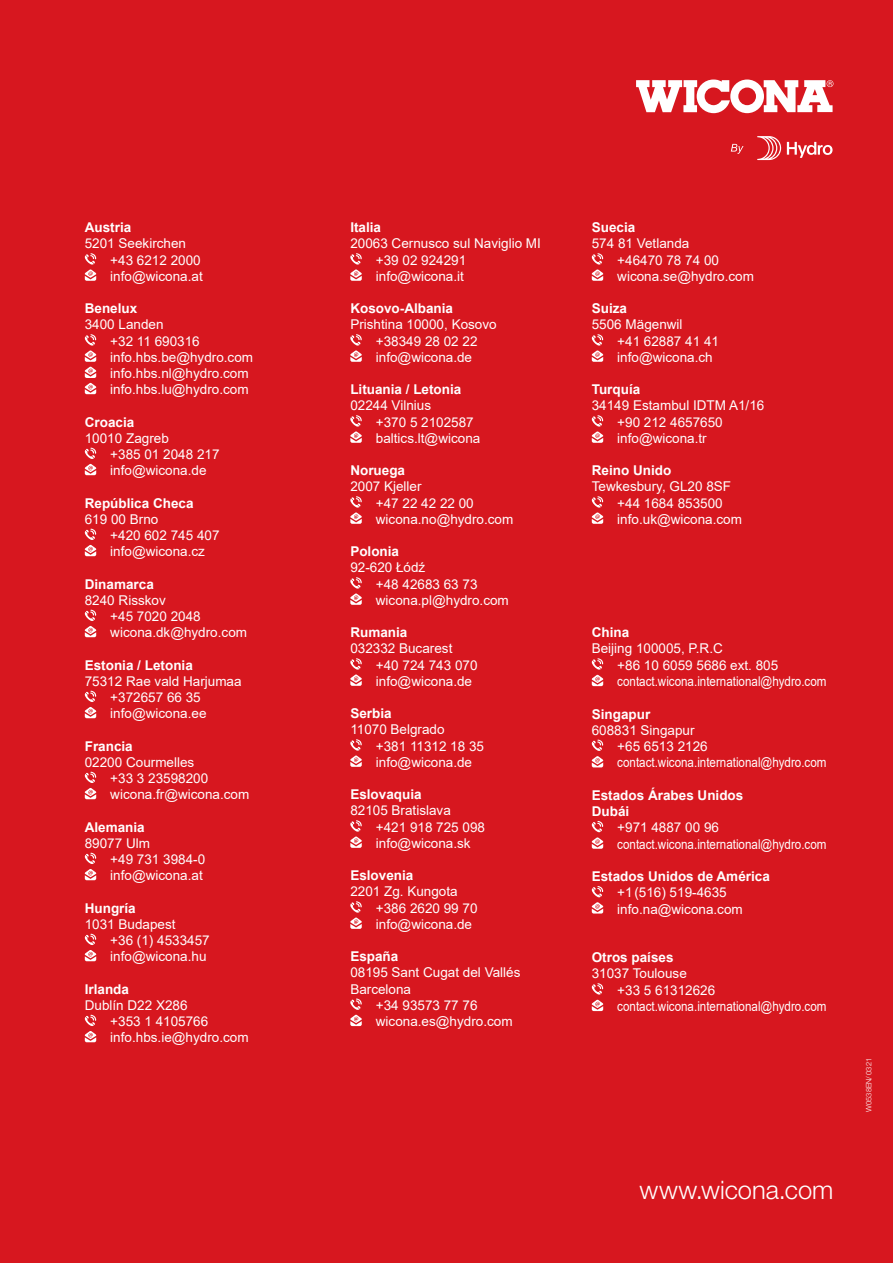
<style>
.page{position:relative;width:893px;height:1263px;background:#d7171f}
.page>*{position:absolute;margin:0;border:0;box-sizing:border-box;transform-origin:0 0}
.t1{font:300 25.5px "Helvetica Neue LT Pro";color:#fff}
.t2{font:13.5px "Arial";color:#fff}
.t3{font:700 13.5px "Arial";color:#fff}
.t4{font:13.5px "Arial";color:#fff;scale:.86 1}
.t5{font:300 7.5px "Helvetica Neue LT Pro";color:#fff}
</style>
<div class="page">
<svg style="left:636px;top:80px;width:197px;height:33px"></svg>
<svg style="left:731px;top:144px;width:12px;height:10px"></svg>
<svg style="left:787px;top:142px;width:45px;height:16px"></svg>
<svg style="left:757px;top:136px;width:24px;height:24px"></svg>
<svg style="left:84px;top:253px;width:12px;height:28px"></svg>
<svg style="left:84px;top:334px;width:12px;height:60px"></svg>
<svg style="left:84px;top:448px;width:12px;height:27px"></svg>
<svg style="left:84px;top:529px;width:12px;height:27px"></svg>
<svg style="left:84px;top:610px;width:12px;height:27px"></svg>
<svg style="left:84px;top:691px;width:12px;height:27px"></svg>
<svg style="left:84px;top:772px;width:12px;height:27px"></svg>
<svg style="left:84px;top:853px;width:12px;height:27px"></svg>
<svg style="left:84px;top:934px;width:12px;height:27px"></svg>
<svg style="left:84px;top:1015px;width:12px;height:27px"></svg>
<svg style="left:350px;top:253px;width:12px;height:28px"></svg>
<svg style="left:350px;top:334px;width:12px;height:28px"></svg>
<svg style="left:350px;top:415px;width:12px;height:28px"></svg>
<svg style="left:350px;top:496px;width:12px;height:28px"></svg>
<svg style="left:350px;top:577px;width:12px;height:28px"></svg>
<svg style="left:350px;top:658px;width:12px;height:28px"></svg>
<svg style="left:350px;top:739px;width:12px;height:28px"></svg>
<svg style="left:350px;top:820px;width:12px;height:28px"></svg>
<svg style="left:350px;top:901px;width:12px;height:28px"></svg>
<svg style="left:350px;top:998px;width:12px;height:28px"></svg>
<svg style="left:591px;top:253px;width:12px;height:28px"></svg>
<svg style="left:591px;top:334px;width:12px;height:28px"></svg>
<svg style="left:591px;top:415px;width:12px;height:28px"></svg>
<svg style="left:591px;top:496px;width:12px;height:28px"></svg>
<svg style="left:591px;top:658px;width:12px;height:28px"></svg>
<svg style="left:591px;top:739px;width:12px;height:28px"></svg>
<svg style="left:591px;top:821px;width:12px;height:28px"></svg>
<svg style="left:591px;top:886px;width:12px;height:27px"></svg>
<svg style="left:591px;top:983px;width:12px;height:28px"></svg>
<p class="t3" style="left:85px;top:218px;width:48px">Austria</p>
<p class="t2" style="left:85px;top:234px;width:103px">5201 Seekirchen</p>
<p class="t2" style="left:110px;top:251px;width:92px">+43 6212 2000</p>
<p class="t2" style="left:110px;top:267px;width:94px">info@wicona.at</p>
<p class="t3" style="left:85px;top:299px;width:54px">Benelux</p>
<p class="t2" style="left:85px;top:315px;width:80px">3400 Landen</p>
<p class="t2" style="left:110px;top:332px;width:91px">+32 11 690316</p>
<p class="t2" style="left:110px;top:348px;width:144px">info.hbs.be@hydro.com</p>
<p class="t2" style="left:110px;top:364px;width:140px">info.hbs.nl@hydro.com</p>
<p class="t2" style="left:110px;top:380px;width:140px">info.hbs.lu@hydro.com</p>
<p class="t3" style="left:85px;top:412px;width:51px">Croacia</p>
<p class="t2" style="left:85px;top:429px;width:86px">10010 Zagreb</p>
<p class="t2" style="left:110px;top:445px;width:111px">+385 01 2048 217</p>
<p class="t2" style="left:110px;top:461px;width:98px">info@wicona.de</p>
<p class="t3" style="left:85px;top:493px;width:110px">República Checa</p>
<p class="t2" style="left:85px;top:510px;width:75px">619 00 Brno</p>
<p class="t2" style="left:110px;top:526px;width:111px">+420 602 745 407</p>
<p class="t2" style="left:110px;top:542px;width:96px">info@wicona.cz</p>
<p class="t3" style="left:85px;top:574px;width:71px">Dinamarca</p>
<p class="t2" style="left:85px;top:591px;width:83px">8240 Risskov</p>
<p class="t2" style="left:110px;top:607px;width:92px">+45 7020 2048</p>
<p class="t2" style="left:110px;top:623px;width:138px">wicona.dk@hydro.com</p>
<p class="t3" style="left:85px;top:655px;width:110px">Estonia / Letonia</p>
<p class="t2" style="left:85px;top:672px;width:158px">75312 Rae vald Harjumaa</p>
<p class="t2" style="left:110px;top:688px;width:92px">+372657 66 35</p>
<p class="t2" style="left:110px;top:704px;width:98px">info@wicona.ee</p>
<p class="t3" style="left:85px;top:736px;width:50px">Francia</p>
<p class="t2" style="left:85px;top:753px;width:111px">02200 Courmelles</p>
<p class="t2" style="left:110px;top:769px;width:99px">+33 3 23598200</p>
<p class="t2" style="left:110px;top:785px;width:140px">wicona.fr@wicona.com</p>
<p class="t3" style="left:85px;top:817px;width:62px">Alemania</p>
<p class="t2" style="left:85px;top:834px;width:67px">89077 Ulm</p>
<p class="t2" style="left:110px;top:850px;width:96px">+49 731 3984-0</p>
<p class="t2" style="left:110px;top:866px;width:94px">info@wicona.at</p>
<p class="t3" style="left:85px;top:898px;width:53px">Hungría</p>
<p class="t2" style="left:85px;top:915px;width:92px">1031 Budapest</p>
<p class="t2" style="left:110px;top:931px;width:101px">+36 (1) 4533457</p>
<p class="t2" style="left:110px;top:947px;width:98px">info@wicona.hu</p>
<p class="t3" style="left:85px;top:979px;width:46px">Irlanda</p>
<p class="t2" style="left:85px;top:996px;width:104px">Dublín D22 X286</p>
<p class="t2" style="left:110px;top:1012px;width:99px">+353 1 4105766</p>
<p class="t2" style="left:110px;top:1028px;width:140px">info.hbs.ie@hydro.com</p>
<p class="t3" style="left:350px;top:218px;width:32px">Italia</p>
<p class="t2" style="left:350px;top:234px;width:192px">20063 Cernusco sul Naviglio MI</p>
<p class="t2" style="left:376px;top:251px;width:92px">+39 02 924291</p>
<p class="t2" style="left:376px;top:267px;width:89px">info@wicona.it</p>
<p class="t3" style="left:350px;top:299px;width:104px">Kosovo-Albania</p>
<p class="t2" style="left:350px;top:315px;width:148px">Prishtina 10000, Kosovo</p>
<p class="t2" style="left:376px;top:332px;width:103px">+38349 28 02 22</p>
<p class="t2" style="left:376px;top:348px;width:98px">info@wicona.de</p>
<p class="t3" style="left:350px;top:380px;width:113px">Lituania / Letonia</p>
<p class="t2" style="left:350px;top:396px;width:82px">02244 Vilnius</p>
<p class="t2" style="left:376px;top:413px;width:99px">+370 5 2102587</p>
<p class="t2" style="left:376px;top:429px;width:106px">baltics.lt@wicona</p>
<p class="t3" style="left:350px;top:461px;width:56px">Noruega</p>
<p class="t2" style="left:350px;top:477px;width:73px">2007 Kjeller</p>
<p class="t2" style="left:376px;top:494px;width:99px">+47 22 42 22 00</p>
<p class="t2" style="left:376px;top:510px;width:139px">wicona.no@hydro.com</p>
<p class="t3" style="left:350px;top:542px;width:50px">Polonia</p>
<p class="t2" style="left:350px;top:558px;width:77px">92-620 Łódź</p>
<p class="t2" style="left:376px;top:575px;width:103px">+48 42683 63 73</p>
<p class="t2" style="left:376px;top:591px;width:134px">wicona.pl@hydro.com</p>
<p class="t3" style="left:350px;top:623px;width:59px">Rumania</p>
<p class="t2" style="left:350px;top:639px;width:104px">032332 Bucarest</p>
<p class="t2" style="left:376px;top:656px;width:103px">+40 724 743 070</p>
<p class="t2" style="left:376px;top:672px;width:98px">info@wicona.de</p>
<p class="t3" style="left:350px;top:704px;width:43px">Serbia</p>
<p class="t2" style="left:350px;top:720px;width:96px">11070 Belgrado</p>
<p class="t2" style="left:376px;top:737px;width:110px">+381 11312 18 35</p>
<p class="t2" style="left:376px;top:753px;width:98px">info@wicona.de</p>
<p class="t3" style="left:350px;top:785px;width:73px">Eslovaquia</p>
<p class="t2" style="left:350px;top:801px;width:102px">82105 Bratislava</p>
<p class="t2" style="left:376px;top:818px;width:111px">+421 918 725 098</p>
<p class="t2" style="left:376px;top:834px;width:96px">info@wicona.sk</p>
<p class="t3" style="left:350px;top:866px;width:65px">Eslovenia</p>
<p class="t2" style="left:350px;top:882px;width:109px">2201 Zg. Kungota</p>
<p class="t2" style="left:376px;top:899px;width:103px">+386 2620 99 70</p>
<p class="t2" style="left:376px;top:915px;width:98px">info@wicona.de</p>
<p class="t3" style="left:350px;top:947px;width:50px">España</p>
<p class="t2" style="left:350px;top:963px;width:172px">08195 Sant Cugat del Vallés</p>
<p class="t2" style="left:350px;top:980px;width:62px">Barcelona</p>
<p class="t2" style="left:376px;top:996px;width:103px">+34 93573 77 76</p>
<p class="t2" style="left:376px;top:1012px;width:138px">wicona.es@hydro.com</p>
<p class="t3" style="left:592px;top:218px;width:45px">Suecia</p>
<p class="t2" style="left:592px;top:234px;width:99px">574 81 Vetlanda</p>
<p class="t2" style="left:617px;top:251px;width:103px">+46470 78 74 00</p>
<p class="t2" style="left:617px;top:267px;width:138px">wicona.se@hydro.com</p>
<p class="t3" style="left:592px;top:299px;width:37px">Suiza</p>
<p class="t2" style="left:592px;top:315px;width:92px">5506 Mägenwil</p>
<p class="t2" style="left:617px;top:332px;width:103px">+41 62887 41 41</p>
<p class="t2" style="left:617px;top:348px;width:97px">info@wicona.ch</p>
<p class="t3" style="left:592px;top:380px;width:50px">Turquía</p>
<p class="t2" style="left:592px;top:396px;width:174px">34149 Estambul IDTM A1/16</p>
<p class="t2" style="left:617px;top:413px;width:107px">+90 212 4657650</p>
<p class="t2" style="left:617px;top:429px;width:91px">info@wicona.tr</p>
<p class="t3" style="left:592px;top:461px;width:81px">Reino Unido</p>
<p class="t2" style="left:592px;top:477px;width:141px">Tewkesbury, GL20 8SF</p>
<p class="t2" style="left:617px;top:494px;width:107px">+44 1684 853500</p>
<p class="t2" style="left:617px;top:510px;width:126px">info.uk@wicona.com</p>
<p class="t3" style="left:592px;top:623px;width:39px">China</p>
<p class="t2" style="left:592px;top:639px;width:133px">Beijing 100005, P.R.C</p>
<p class="t2" style="left:617px;top:656px;width:163px">+86 10 6059 5686 ext. 805</p>
<p class="t4" style="left:617px;top:672px;width:245px">contact.wicona.international@hydro.com</p>
<p class="t3" style="left:592px;top:704px;width:60px">Singapur</p>
<p class="t2" style="left:592px;top:721px;width:104px">608831 Singapur</p>
<p class="t2" style="left:617px;top:737px;width:92px">+65 6513 2126</p>
<p class="t4" style="left:617px;top:753px;width:245px">contact.wicona.international@hydro.com</p>
<p class="t3" style="left:592px;top:785px;width:153px">Estados Árabes Unidos</p>
<p class="t3" style="left:592px;top:802px;width:39px">Dubái</p>
<p class="t2" style="left:617px;top:818px;width:103px">+971 4887 00 96</p>
<p class="t4" style="left:617px;top:835px;width:245px">contact.wicona.international@hydro.com</p>
<p class="t3" style="left:592px;top:867px;width:180px">Estados Unidos de América</p>
<p class="t2" style="left:617px;top:883px;width:111px">+1(516) 519-4635</p>
<p class="t2" style="left:617px;top:899px;width:127px">info.na@wicona.com</p>
<p class="t3" style="left:592px;top:948px;width:83px">Otros países</p>
<p class="t2" style="left:592px;top:964px;width:97px">31037 Toulouse</p>
<p class="t2" style="left:617px;top:980px;width:99px">+33 5 61312626</p>
<p class="t4" style="left:617px;top:997px;width:245px">contact.wicona.international@hydro.com</p>
<p class="t1" style="left:639px;top:1174px;width:195px">www.wicona.com</p>
<p class="t5" style="left:864px;top:1112px;width:56px;rotate:-90deg">W0538EN/0321</p>
</div>
